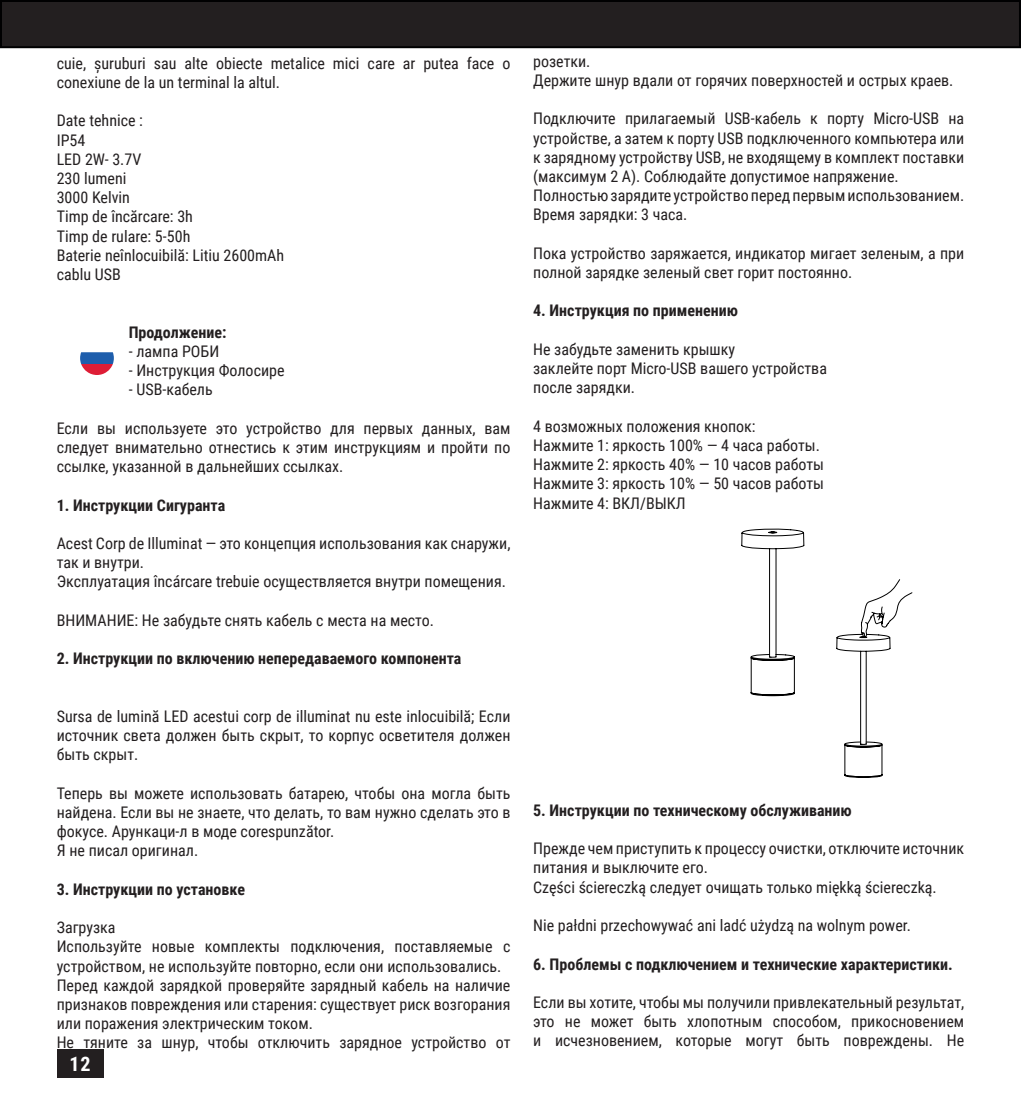
<style>
.page{position:relative;width:1021px;height:1106px;background:#fff}
.page>*{position:absolute;margin:0;border:0;box-sizing:border-box;transform-origin:0 0}
.t1{font:700 20px "Roboto Condensed";color:#fff}
.t2{font:16px/19.2px "Roboto Condensed";color:#231f20;text-align:justify}
.t3{font:700 16px "Roboto Condensed";color:#231f20}
</style>
<div class="page">
<div style="left:57px;top:1049px;width:46px;height:28px;background:#231f20"></div>
<svg style="left:1020px;top:0;width:1px;height:48px"></svg>
<div style="left:1px;top:1px;width:1018px;height:46px;background:#231f20"></div>
<div style="left:0;top:0;width:1020px;height:48px;border:2px solid #000001"></div>
<svg style="left:80px;top:352px;width:34px;height:23px"></svg>
<svg style="left:741px;top:528px;width:172px;height:250px"></svg>
<p class="t2" style="left:57px;top:53px;width:455px">cuie, șuruburi sau alte obiecte metalice mici care ar putea face o conexiune de la un terminal la altul.</p>
<p class="t2" style="left:57px;top:110px;width:88px">Date tehnice :</p>
<p class="t2" style="left:57px;top:130px;width:30px">IP54</p>
<p class="t2" style="left:57px;top:149px;width:86px">LED 2W- 3.7V</p>
<p class="t2" style="left:57px;top:168px;width:71px">230 lumeni</p>
<p class="t2" style="left:57px;top:187px;width:75px">3000 Kelvin</p>
<p class="t2" style="left:57px;top:206px;width:138px">Timp de încărcare: 3h</p>
<p class="t2" style="left:57px;top:226px;width:135px">Timp de rulare: 5-50h</p>
<p class="t2" style="left:57px;top:245px;width:229px">Baterie neînlocuibilă: Litiu 2600mAh</p>
<p class="t2" style="left:57px;top:264px;width:65px">cablu USB</p>
<p class="t3" style="left:129px;top:321px;width:99px">Продолжение:</p>
<p class="t2" style="left:129px;top:341px;width:92px">- лампа РОБИ</p>
<p class="t2" style="left:129px;top:360px;width:157px">- Инструкция Фолосире</p>
<p class="t2" style="left:129px;top:379px;width:85px">- USB-кабель</p>
<p class="t2" style="left:57px;top:418px;width:455px">Если вы используете это устройство для первых данных, вам следует внимательно отнестись к этим инструкциям и пройти по ссылке, указанной в дальнейших ссылках.</p>
<p class="t3" style="left:57px;top:493px;width:170px">1. Инструкции Сигуранта</p>
<p class="t2" style="left:57px;top:533px;width:455px">Acest Corp de Illuminat — это концепция использования как снаружи, так и внутри.</p>
<p class="t2" style="left:57px;top:571px;width:451px">Эксплуатация încárcare trebuie осуществляется внутри помещения.</p>
<p class="t2" style="left:57px;top:610px;width:379px">ВНИМАНИЕ: Не забудьте снять кабель с места на место.</p>
<p class="t3" style="left:57px;top:647px;width:406px">2. Инструкции по включению непередаваемого компонента</p>
<p class="t2" style="left:57px;top:706px;width:455px">Sursa de lumină LED acestui corp de illuminat nu este inlocuibilă; Если источник света должен быть скрыт, то корпус осветителя должен быть скрыт.</p>
<p class="t2" style="left:57px;top:782px;width:455px">Теперь вы можете использовать батарею, чтобы она могла быть найдена. Если вы не знаете, что делать, то вам нужно сделать это в фокусе. Арункаци-л в моде corespunzător.</p>
<p class="t2" style="left:57px;top:840px;width:143px">Я не писал оригинал.</p>
<p class="t3" style="left:57px;top:877px;width:190px">3. Инструкции по установке</p>
<p class="t2" style="left:57px;top:917px;width:60px">Загрузка</p>
<p class="t2" style="left:57px;top:936px;width:455px">Используйте новые комплекты подключения, поставляемые с устройством, не используйте повторно, если они использовались.</p>
<p class="t2" style="left:57px;top:974px;width:455px">Перед каждой зарядкой проверяйте зарядный кабель на наличие признаков повреждения или старения: существует риск возгорания или поражения электрическим током.</p>
<p class="t2" style="left:57px;top:1032px;width:455px">Не тяните за шнур, чтобы отключить зарядное устройство от</p>
<p class="t1" style="left:70px;top:1049px;width:22px">12</p>
<p class="t2" style="left:533px;top:51px;width:59px">розетки.</p>
<p class="t2" style="left:533px;top:70px;width:422px">Держите шнур вдали от горячих поверхностей и острых краев.</p>
<p class="t2" style="left:533px;top:108px;width:432px">Подключите прилагаемый USB-кабель к порту Micro-USB на устройстве, а затем к порту USB подключенного компьютера или к зарядному устройству USB, не входящему в комплект поставки (максимум 2 А). Соблюдайте допустимое напряжение.</p>
<p class="t2" style="left:533px;top:185px;width:432px">Полностью зарядите устройство перед первым использованием.</p>
<p class="t2" style="left:533px;top:204px;width:156px">Время зарядки: 3 часа.</p>
<p class="t2" style="left:533px;top:243px;width:432px">Пока устройство заряжается, индикатор мигает зеленым, а при полной зарядке зеленый свет горит постоянно.</p>
<p class="t3" style="left:533px;top:299px;width:206px">4. Инструкция по применению</p>
<p class="t2" style="left:533px;top:339px;width:203px">Не забудьте заменить крышку</p>
<p class="t2" style="left:533px;top:358px;width:295px">заклейте порт Micro-USB вашего устройства</p>
<p class="t2" style="left:533px;top:377px;width:103px">после зарядки.</p>
<p class="t2" style="left:533px;top:416px;width:224px">4 возможных положения кнопок:</p>
<p class="t2" style="left:533px;top:435px;width:288px">Нажмите 1: яркость 100% — 4 часа работы.</p>
<p class="t2" style="left:533px;top:454px;width:292px">Нажмите 2: яркость 40% — 10 часов работы</p>
<p class="t2" style="left:533px;top:473px;width:292px">Нажмите 3: яркость 10% — 50 часов работы</p>
<p class="t2" style="left:533px;top:492px;width:154px">Нажмите 4: ВКЛ/ВЫКЛ</p>
<p class="t3" style="left:533px;top:799px;width:320px">5. Инструкции по техническому обслуживанию</p>
<p class="t2" style="left:533px;top:838px;width:432px">Прежде чем приступить к процессу очистки, отключите источник питания и выключите его.</p>
<p class="t2" style="left:533px;top:876px;width:405px">Części ściereczką следует очищать только miękką ściereczką.</p>
<p class="t2" style="left:533px;top:915px;width:379px">Nie pałdni przechowywać ani ladć użydzą na wolnym power.</p>
<p class="t3" style="left:533px;top:952px;width:421px">6. Проблемы с подключением и технические характеристики.</p>
<p class="t2" style="left:533px;top:992px;width:432px">Если вы хотите, чтобы мы получили привлекательный результат, это не может быть хлопотным способом, прикосновением и исчезновением, которые могут быть повреждены. Не</p>
</div>
